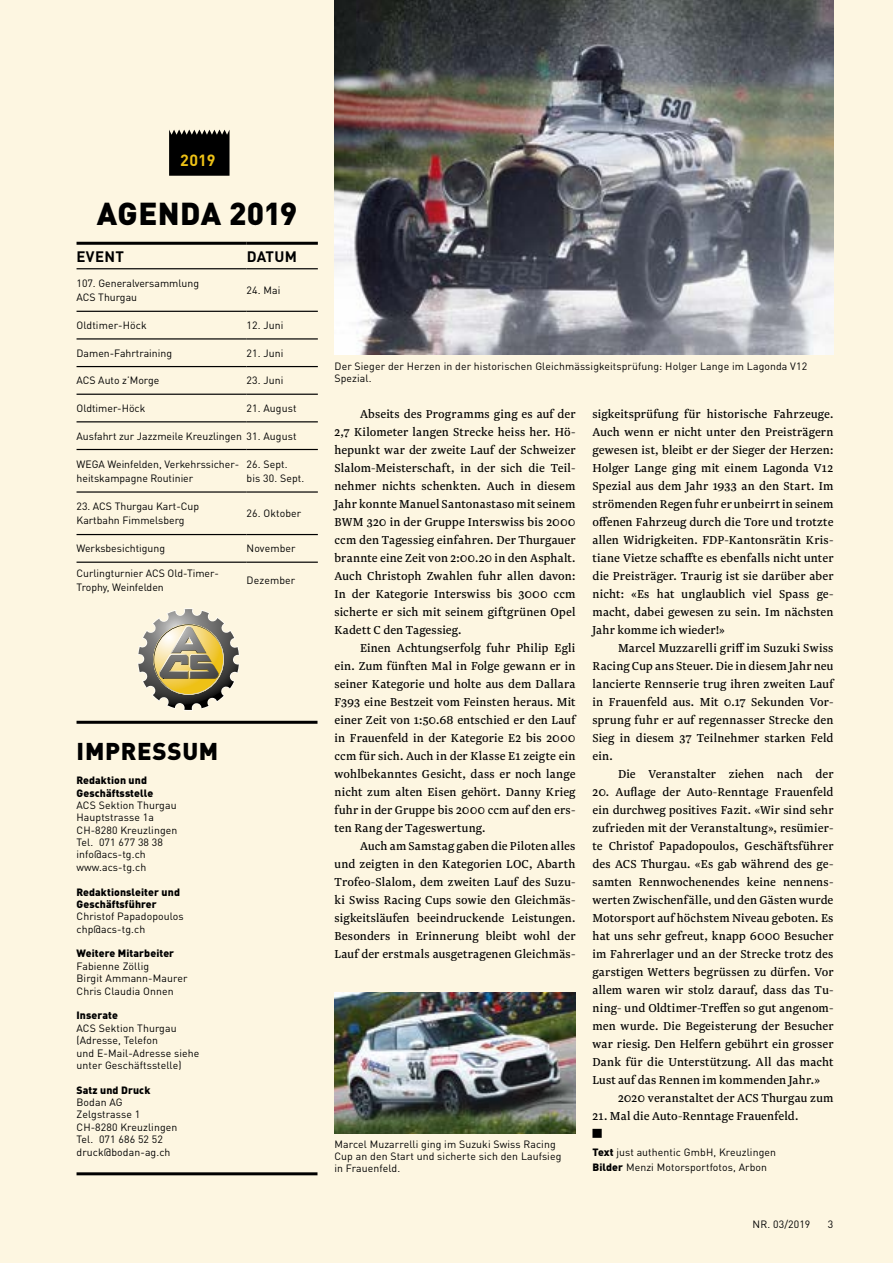
<style>
.page{position:relative;width:893px;height:1263px;background:#fdf6e1}
.page>*{position:absolute;margin:0;border:0;box-sizing:border-box;transform-origin:0 0}
.t1{font:900 31.35px "DIN Pro";letter-spacing:.01em;color:#000}
.t2{font:900 24px "DIN Pro";letter-spacing:.03em;color:#000}
.t3{font:700 16.05px "DIN Pro";color:#eec216}
.t4{font:700 15px "DIN Pro";letter-spacing:.02em;color:#000}
.t5{font:13.5px/18px "Newzald";letter-spacing:.01em;color:#000;text-align:justify}
.t6{font:10.5px/12.5px "DIN Pro";letter-spacing:.01em;color:#000}
.t7{font:900 10.5px/12.5px "DIN Pro";letter-spacing:.01em;color:#000}
.s1{font-weight:900}
</style>
<div class="page">
<hr style="left:77px;top:721px;width:240px;height:3px;background:#000">
<svg style="left:169px;top:130px;width:61px;height:46px;background:#0f0f0d"></svg>
<hr style="left:77px;top:268px;width:170px;height:1px;background:#000">
<hr style="left:247px;top:268px;width:71px;height:1px;background:#000">
<hr style="left:77px;top:311px;width:170px;height:1px;background:#000">
<hr style="left:247px;top:311px;width:71px;height:1px;background:#000">
<hr style="left:77px;top:338px;width:170px;height:1px;background:#000">
<hr style="left:247px;top:338px;width:71px;height:1px;background:#000">
<hr style="left:77px;top:366px;width:170px;height:1px;background:#000">
<hr style="left:247px;top:366px;width:71px;height:1px;background:#000">
<hr style="left:77px;top:534px;width:170px;height:1px;background:#000">
<hr style="left:247px;top:534px;width:71px;height:1px;background:#000">
<hr style="left:77px;top:394px;width:170px;height:1px;background:#000">
<hr style="left:247px;top:394px;width:71px;height:1px;background:#000">
<hr style="left:77px;top:421px;width:170px;height:1px;background:#000">
<hr style="left:247px;top:421px;width:71px;height:1px;background:#000">
<hr style="left:77px;top:449px;width:170px;height:1px;background:#000">
<hr style="left:247px;top:449px;width:71px;height:1px;background:#000">
<hr style="left:77px;top:491px;width:170px;height:2px;background:#000">
<hr style="left:247px;top:491px;width:71px;height:2px;background:#000">
<hr style="left:77px;top:562px;width:170px;height:1px;background:#000">
<hr style="left:247px;top:562px;width:71px;height:1px;background:#000">
<hr style="left:77px;top:242px;width:170px;height:3px;background:#000">
<hr style="left:247px;top:242px;width:71px;height:3px;background:#000">
<hr style="left:77px;top:1172px;width:240px;height:3px;background:#000">
<svg style="left:138px;top:608px;width:102px;height:103px"></svg>
<div style="left:592px;top:1129px;width:10px;height:9px;background:#000"></div>
<img style="left:334px;top:992px;width:241px;height:141px">
<img style="left:334px;top:0;width:499px;height:355px">
<p class="t3" style="left:180px;top:147px;width:37px">2019</p>
<h1 class="t1" style="left:97px;top:186px;width:202px">AGENDA 2019</h1>
<p class="t4" style="left:77px;top:244px;width:49px">EVENT</p>
<p class="t4" style="left:247px;top:244px;width:52px">DATUM</p>
<p class="t6" style="left:77px;top:275px;width:124px;line-height:14.2px">107. Generalversammlung<br>ACS Thurgau</p>
<p class="t6" style="left:247px;top:283px;width:35px">24. Mai</p>
<p class="t6" style="left:77px;top:318px;width:72px">Oldtimer-Höck</p>
<p class="t6" style="left:247px;top:318px;width:38px">12. Juni</p>
<p class="t6" style="left:77px;top:346px;width:97px">Damen-Fahrtraining</p>
<p class="t6" style="left:247px;top:346px;width:38px">21. Juni</p>
<p class="t6" style="left:77px;top:373px;width:84px">ACS Auto z’Morge</p>
<p class="t6" style="left:247px;top:373px;width:38px">23. Juni</p>
<p class="t6" style="left:77px;top:401px;width:70px">Oldtimer-Höck</p>
<p class="t6" style="left:247px;top:401px;width:51px">21. August</p>
<p class="t6" style="left:77px;top:429px;width:221px">Ausfahrt zur Jazzmeile Kreuzlingen 31. August</p>
<p class="t6" style="left:77px;top:456px;width:164px;line-height:14.2px">WEGA Weinfelden, Verkehrssicher&shy;heitskampagne Routinier</p>
<p class="t6" style="left:247px;top:456px;width:59px;line-height:14.2px">26. Sept.<br>bis 30. Sept.</p>
<p class="t6" style="left:77px;top:498px;width:124px;line-height:14.2px">23. ACS Thurgau Kart-Cup<br>Kartbahn Fimmelsberg</p>
<p class="t6" style="left:247px;top:506px;width:56px">26. Oktober</p>
<p class="t6" style="left:77px;top:541px;width:90px">Werksbesichtigung</p>
<p class="t6" style="left:247px;top:541px;width:50px">November</p>
<p class="t6" style="left:77px;top:565px;width:144px;line-height:14.2px">Curlingturnier ACS Old-Timer-<br>Trophy, Weinfelden</p>
<p class="t6" style="left:247px;top:573px;width:50px">Dezember</p>
<h2 class="t2" style="left:77px;top:730px;width:143px">IMPRESSUM</h2>
<p class="t7" style="left:77px;top:773px;width:78px">Redaktion und<br>Geschäftsstelle</p>
<p class="t6" style="left:77px;top:798px;width:102px">ACS Sektion Thurgau<br>Hauptstrasse 1a<br>CH-8280 Kreuzlingen<br>Tel. 071 677 38 38 info@acs-tg.ch www.acs-tg.ch</p>
<p class="t7" style="left:77px;top:884px;width:105px">Redaktionsleiter und<br>Geschäftsführer</p>
<p class="t6" style="left:77px;top:909px;width:109px">Christof Papadopoulos chp@acs-tg.ch</p>
<p class="t7" style="left:77px;top:946px;width:99px">Weitere Mitarbeiter</p>
<p class="t6" style="left:77px;top:959px;width:112px">Fabienne Zöllig<br>Birgit Ammann-Maurer<br>Chris Claudia Onnen</p>
<p class="t7" style="left:77px;top:1008px;width:43px">Inserate</p>
<p class="t6" style="left:77px;top:1021px;width:124px">ACS Sektion Thurgau (Adresse, Telefon<br>und E-Mail-Adresse siehe unter Geschäftsstelle)</p>
<p class="t7" style="left:77px;top:1082px;width:75px">Satz und Druck</p>
<p class="t6" style="left:77px;top:1095px;width:102px">Bodan AG<br>Zelgstrasse 1<br>CH-8280 Kreuzlingen<br>Tel. 071 686 52 52 druck@bodan-ag.ch</p>
<p class="t6" style="left:334px;top:359px;width:474px;line-height:12px">Der Sieger der Herzen in der historischen Gleichmässigkeitsprüfung: Holger Lange im Lagonda V12<br>Spezial.</p>
<p class="t5" style="left:334px;top:404px;width:242px;text-indent:26px">Abseits des Programms ging es auf der 2,7 Kilometer langen Strecke heiss her. Hö&shy;hepunkt war der zweite Lauf der Schweizer Slalom-Meisterschaft, in der sich die Teil&shy;nehmer nichts schenkten. Auch in diesem Jahr konnte Manuel Santonastaso mit seinem BWM 320 in der Gruppe Interswiss bis 2000 ccm den Tagessieg einfahren. Der Thurgauer brannte eine Zeit von 2:00.20 in den Asphalt.<br>Auch Christoph Zwahlen fuhr allen davon:<br>In der Kategorie Interswiss bis 3000 ccm sicherte er sich mit seinem giftgrünen Opel Kadett C den Tagessieg.</p>
<p class="t5" style="left:334px;top:638px;width:242px;text-indent:26px">Einen Achtungserfolg fuhr Philip Egli ein. Zum fünften Mal in Folge gewann er in seiner Kategorie und holte aus dem Dallara F393 eine Bestzeit vom Feinsten heraus. Mit einer Zeit von 1:50.68 entschied er den Lauf in Frauenfeld in der Kategorie E2 bis 2000 ccm für sich. Auch in der Klasse E1 zeigte ein wohlbekanntes Gesicht, dass er noch lange nicht zum alten Eisen gehört. Danny Krieg fuhr in der Gruppe bis 2000 ccm auf den ers&shy;ten Rang der Tageswertung.</p>
<p class="t5" style="left:334px;top:836px;width:242px;text-indent:26px">Auch am Samstag gaben die Piloten alles und zeigten in den Kategorien LOC, Abarth Trofeo-Slalom, dem zweiten Lauf des Suzu&shy;ki Swiss Racing Cups sowie den Gleichmäs&shy;sigkeitsläufen beeindruckende Leistungen.<br>Besonders in Erinnerung bleibt wohl der Lauf der erstmals ausgetragenen Gleichmäs-</p>
<p class="t6" style="left:334px;top:1137px;width:228px;line-height:12px">Marcel Muzarrelli ging im Suzuki Swiss Racing<br>Cup an den Start und sicherte sich den Laufsieg in Frauenfeld.</p>
<p class="t5" style="left:592px;top:404px;width:242px">sigkeitsprüfung für historische Fahrzeuge.<br>Auch wenn er nicht unter den Preisträgern gewesen ist, bleibt er der Sieger der Herzen:<br>Holger Lange ging mit einem Lagonda V12<br>Spezial aus dem Jahr 1933 an den Start. Im strömenden Regen fuhr er unbeirrt in seinem offenen Fahrzeug durch die Tore und trotzte allen Widrigkeiten. FDP-Kantonsrätin Kris&shy;tiane Vietze schaffte es ebenfalls nicht unter die Preisträger. Traurig ist sie darüber aber nicht: «Es hat unglaublich viel Spass ge&shy;macht, dabei gewesen zu sein. Im nächsten Jahr komme ich wieder!»</p>
<p class="t5" style="left:592px;top:638px;width:242px;text-indent:26px">Marcel Muzzarelli griff im Suzuki Swiss Racing Cup ans Steuer. Die in diesem Jahr neu lancierte Rennserie trug ihren zweiten Lauf in Frauenfeld aus. Mit 0.17 Sekunden Vor&shy;sprung fuhr er auf regennasser Strecke den Sieg in diesem 37 Teilnehmer starken Feld ein.</p>
<p class="t5" style="left:618px;top:764px;width:217px">Die Veranstalter ziehen nach der</p>
<p class="t5" style="left:592px;top:782px;width:242px">20. Auflage der Auto-Renntage Frauenfeld</p>
<p class="t5" style="left:592px;top:800px;width:242px">ein durchweg positives Fazit. «Wir sind sehr</p>
<p class="t5" style="left:592px;top:818px;width:242px">zufrieden mit der Veranstaltung», resümier-</p>
<p class="t5" style="left:592px;top:836px;width:242px">te Christof Papadopoulos, Geschäftsführer</p>
<p class="t5" style="left:592px;top:854px;width:242px">des ACS Thurgau. «Es gab während des ge-</p>
<p class="t5" style="left:592px;top:872px;width:242px">samten Rennwochenendes keine nennens-</p>
<p class="t5" style="left:592px;top:890px;width:242px">werten Zwischenfälle, und den Gästen wurde</p>
<p class="t5" style="left:592px;top:908px;width:242px">Motorsport auf höchstem Niveau geboten. Es</p>
<p class="t5" style="left:592px;top:926px;width:242px">hat uns sehr gefreut, knapp 6000 Besucher</p>
<p class="t5" style="left:592px;top:944px;width:242px">im Fahrerlager und an der Strecke trotz des</p>
<p class="t5" style="left:592px;top:962px;width:242px">garstigen Wetters begrüssen zu dürfen. Vor</p>
<p class="t5" style="left:592px;top:980px;width:241px">allem waren wir stolz darauf, dass das Tu-</p>
<p class="t5" style="left:592px;top:998px;width:242px">ning- und Oldtimer-Treffen so gut angenom-</p>
<p class="t5" style="left:592px;top:1016px;width:242px">men wurde. Die Begeisterung der Besucher</p>
<p class="t5" style="left:592px;top:1034px;width:242px">war riesig. Den Helfern gebührt ein grosser</p>
<p class="t5" style="left:592px;top:1052px;width:242px">Dank für die Unterstützung. All das macht</p>
<p class="t5" style="left:592px;top:1070px;width:229px">Lust auf das Rennen im kommenden Jahr.»</p>
<p class="t5" style="left:618px;top:1088px;width:217px">2020 veranstaltet der ACS Thurgau zum</p>
<p class="t5" style="left:592px;top:1106px;width:207px">21. Mal die Auto-Renntage Frauenfeld.</p>
<p class="t6" style="left:592px;top:1143px;width:185px;line-height:15px"><span class="s1">Text</span> just authentic GmbH, Kreuzlingen<br><span class="s1">Bilder</span> Menzi Motorsportfotos, Arbon</p>
<p class="t6" style="left:753px;top:1217px;width:59px">NR. 03/2019</p>
<p class="t6" style="left:828px;top:1217px;width:7px">3</p>
</div>
